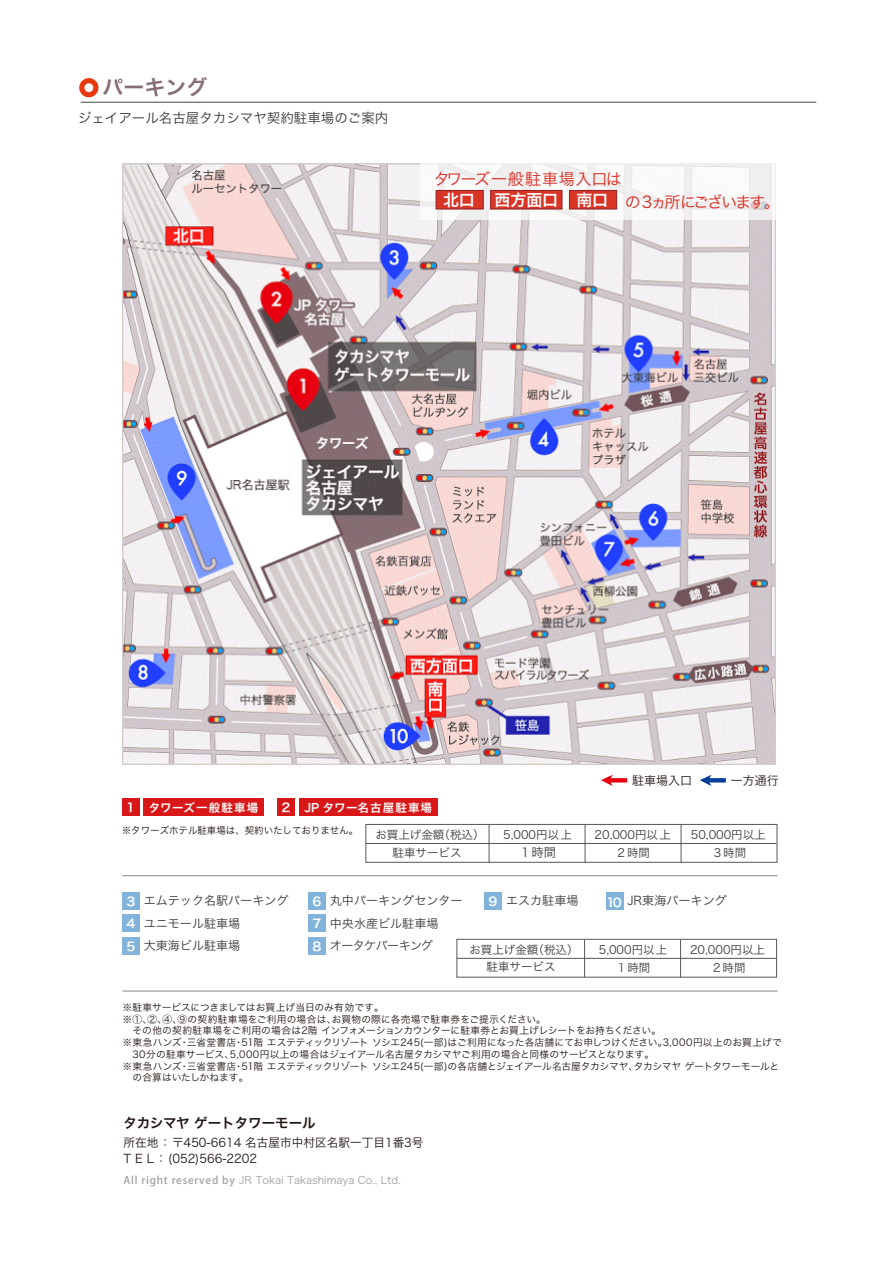
<style>
.page{position:relative;width:893px;height:1263px;background:#fff}
.page>*{position:absolute;margin:0;border:0;box-sizing:border-box;transform-origin:0 0}
.t1{font:21px "Hira Kaku Pro W6";color:#866e72}
.t2{font:16.05px/22.6px "Hira Kaku Pro W3";letter-spacing:.045em;color:#d9291d}
.t3{font:16.05px "Hira Kaku Pro W3";letter-spacing:-.095em;color:#d9291d}
.t4{font:13.5px "Hira Kaku Pro W3";color:#3e3a39}
.t5{font:13.5px "Hira Kaku Pro W6";color:#231815}
.t6{font:12.3px "Hira Kaku Pro W3";color:#3f3b3a}
.t7{font:12px/22.6px "Hira Kaku Pro W3";color:#3f3b3a}
.t8{font:12px/16.5px "Hira Kaku Std W3";color:#221815}
.t9{font:12px "Hira Kaku Pro W3";color:#221815}
.t10{font:12px "Hira Kaku Pro W3";letter-spacing:-.05em;color:#3f3b3a}
.t11{font:12px/22px "Hira Kaku Pro W6";color:#fff;scale:1.05 1}
.t12{font:11.55px "Hira Kaku Pro W3";color:#3f3b3a}
.t13{font:11.55px "Hira Kaku Pro W6";letter-spacing:.1em;color:#fff}
.t14{font:10.5px "Hira Kaku Pro W3";color:#9fa0a0}
.t15{font:9.75px/11.7px "Hira Kaku Std W3";color:#231815}
.s1{font-family:"Hira Kaku Pro W6";color:#fff}
.s2{font-size:12px}
.s3{font-family:"Koz Go Pro";font-weight:500}
</style>
<div class="page">
<hr style="left:81px;top:102px;width:735px;height:1px;background:#595757">
<svg style="left:700px;top:775px;width:26px;height:11px"></svg>
<svg style="left:601px;top:775px;width:26px;height:11px"></svg>
<svg style="left:79px;top:78px;width:19px;height:19px"></svg>
<div style="left:122px;top:892px;width:18px;height:18px;background:#82b4db"></div>
<div style="left:122px;top:914px;width:18px;height:18px;background:#82b4db"></div>
<div style="left:606px;top:892px;width:17px;height:18px;background:#82b4db"></div>
<div style="left:122px;top:937px;width:18px;height:18px;background:#82b4db"></div>
<div style="left:309px;top:892px;width:17px;height:18px;background:#82b4db"></div>
<div style="left:309px;top:937px;width:17px;height:18px;background:#82b4db"></div>
<hr style="left:489px;top:824px;width:1px;height:38px;background:#595757">
<hr style="left:585px;top:824px;width:1px;height:38px;background:#595757">
<hr style="left:681px;top:824px;width:1px;height:38px;background:#595757">
<hr style="left:366px;top:843px;width:410px;height:1px;background:#595757">
<div style="left:365px;top:824px;width:412px;height:39px;border:1px solid #595757"></div>
<hr style="left:584px;top:939px;width:1px;height:38px;background:#595757">
<hr style="left:680px;top:939px;width:1px;height:38px;background:#595757">
<hr style="left:457px;top:958px;width:319px;height:1px;background:#595757">
<div style="left:456px;top:939px;width:321px;height:38px;border:1px solid #595757"></div>
<div style="left:144px;top:798px;width:120px;height:18px;background:#d71718"></div>
<div style="left:122px;top:798px;width:18px;height:18px;background:#d71718"></div>
<div style="left:299px;top:798px;width:138px;height:18px;background:#d71718"></div>
<div style="left:278px;top:798px;width:17px;height:18px;background:#d71718"></div>
<div style="left:309px;top:914px;width:17px;height:18px;background:#82b4db"></div>
<div style="left:484px;top:892px;width:18px;height:18px;background:#82b4db"></div>
<hr style="left:122px;top:875px;width:656px;height:1px;background:#8a8a8a">
<hr style="left:122px;top:991px;width:656px;height:1px;background:#8a8a8a">
<img style="left:123px;top:163px;width:653px;height:602px">
<div style="left:420px;top:163px;width:357px;height:57px;background:#fff"></div>
<div style="left:436px;top:190px;width:48px;height:19px;background:#da3427;border:1px solid #902123"></div>
<div style="left:569px;top:190px;width:48px;height:19px;background:#da3427;border:1px solid #902123"></div>
<div style="left:490px;top:190px;width:72px;height:19px;background:#da3427;border:1px solid #902123"></div>
<h1 class="t1" style="left:102px;top:68px;width:106px">パーキング</h1>
<h3 class="t4" style="left:78px;top:106px;width:312px">ジェイアール名古屋タカシマヤ契約駐車場のご案内</h3>
<h2 class="t2" style="left:443px;top:166px;width:180px;text-indent:-9px">タワーズ一般駐車場入口は<span class="s1">北口</span> 　　　</h2>
<h2 class="t3" style="left:494px;top:187px;width:287px"><span class="s1">西方面口 南口</span> の3ヵ所にございます。</h2>
<p class="t9" style="left:632px;top:769px;width:61px">駐車場入口</p>
<p class="t9" style="left:731px;top:769px;width:49px">一方通行</p>
<p class="t13" style="left:126px;top:797px;width:134px"><span class="s2">1</span> タワーズ一般駐車場</p>
<p class="t13" style="left:282px;top:797px;width:152px"><span class="s2">2</span> JP タワー名古屋駐車場</p>
<p class="t15" style="left:122px;top:824px;width:238px">※タワーズホテル駐車場は、契約いたしておりません。</p>
<p class="t12" style="left:375px;top:824px;width:111px">お買上げ金額（税込）</p>
<p class="t12" style="left:503px;top:824px;width:70px">5,000円以上</p>
<p class="t12" style="left:595px;top:824px;width:78px">20,000円以上</p>
<p class="t12" style="left:691px;top:824px;width:76px">50,000円以上</p>
<p class="t12" style="left:393px;top:842px;width:70px">駐車サービス</p>
<p class="t6" style="left:519px;top:841px;width:39px">１時間</p>
<p class="t12" style="left:615px;top:842px;width:36px">２時間</p>
<p class="t12" style="left:712px;top:842px;width:36px">３時間</p>
<p class="t7" style="left:144px;top:888px;width:146px">エムテック名駅パーキングユニモール駐車場<br>大東海ビル駐車場</p>
<p class="t7" style="left:330px;top:888px;width:134px">丸中パーキングセンター</p>
<p class="t7" style="left:488px;top:888px;width:92px"><span class="s1">9</span> エスカ駐車場</p>
<p class="t7" style="left:627px;top:888px;width:101px">JR東海パーキング</p>
<p class="t11" style="left:126px;top:890px;width:10px">3<br>4</p>
<p class="t11" style="left:606px;top:890px;width:16px">10</p>
<p class="t11" style="left:126px;top:935px;width:10px">5</p>
<p class="t11" style="left:313px;top:890px;width:10px">6</p>
<p class="t11" style="left:313px;top:935px;width:10px">8</p>
<p class="t7" style="left:313px;top:911px;width:127px"><span class="s1">7</span> 中央水産ビル駐車場</p>
<p class="t10" style="left:330px;top:935px;width:104px">オータケパーキング</p>
<p class="t12" style="left:469px;top:939px;width:111px">お買上げ金額（税込）</p>
<p class="t12" style="left:599px;top:939px;width:70px">5,000円以上</p>
<p class="t12" style="left:690px;top:939px;width:76px">20,000円以上</p>
<p class="t12" style="left:487px;top:957px;width:70px">駐車サービス</p>
<p class="t12" style="left:616px;top:957px;width:36px">１時間</p>
<p class="t12" style="left:711px;top:957px;width:36px">２時間</p>
<p class="t15" style="left:122px;top:1001px;width:661px">※駐車サービスにつきましてはお買上げ当日のみ有効です。<br>※①、②、④、⑨の契約駐車場をご利用の場合は、お買物の際に各売場で駐車券をご提示ください。<br>　その他の契約駐車場をご利用の場合は2階 インフォメーションカウンターに駐車券とお買上げレシートをお持ちください。<br>※東急ハンズ・三省堂書店・51階 エステティックリゾート ソシエ245(一部)はご利用になった各店舗にてお申しつけください。3,000円以上のお買上げで　30分の駐車サービス、5,000円以上の場合はジェイアール名古屋タカシマヤご利用の場合と同様のサービスとなります。<br>※東急ハンズ・三省堂書店・51階 エステティックリゾート ソシエ245(一部)の各店舗とジェイアール名古屋タカシマヤ、タカシマヤ ゲートタワーモールと　の合算はいたしかねます。</p>
<h3 class="t5" style="left:123px;top:1110px;width:194px">タカシマヤ ゲートタワーモール</h3>
<p class="t8" style="left:123px;top:1133px;width:302px">所在地： 〒450-6614 名古屋市中村区名駅一丁目1番3号<br>T E L：(052)566-2202</p>
<p class="t14" style="left:123px;top:1170px;width:279px"><span class="s3">All right reserved by</span> JR Tokai Takashimaya Co., Ltd.</p>
</div>
